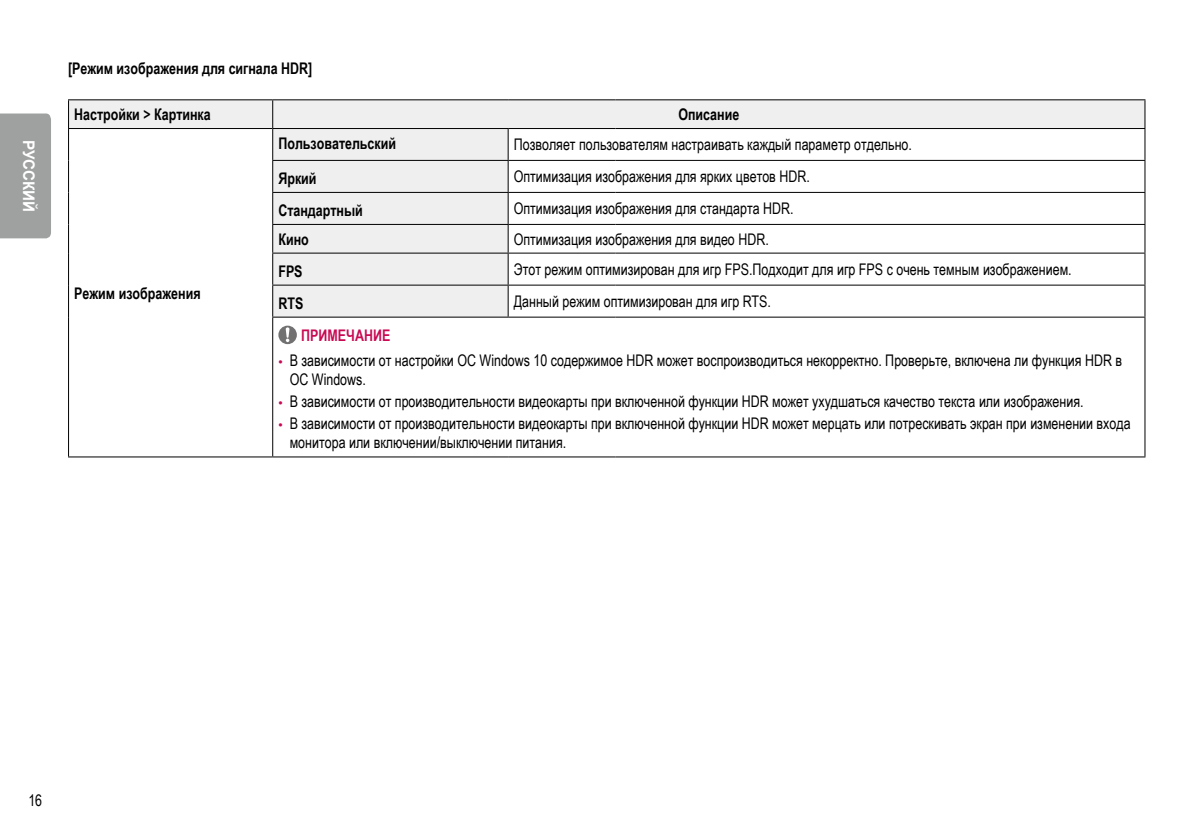
<style>
.page{position:relative;width:1191px;height:840px;background:#fff}
.page>*{position:absolute;margin:0;border:0;box-sizing:border-box;transform-origin:0 0}
.t1{font:16px/19.2px "Arial Narrow";color:#000;scale:.95 1}
.t2{font:700 16px "Arial Narrow";color:#000;scale:.95 1}
.t3{font:700 16px "Arial Narrow";color:#c90a53;scale:.95 1}
.t4{font:700 16px "Arial";color:#fff;scale:.95 1}
.s1{font-family:"LG Smart";color:#c90a53}
</style>
<div class="page">
<div style="left:0;top:113px;width:51px;height:125px;background:#9fa0a0"></div>
<div style="left:69px;top:100px;width:1075px;height:28px;background:#efefef"></div>
<svg style="left:69px;top:129px;width:1075px;height:327px"></svg>
<svg style="left:1144px;top:100px;width:1px;height:28px"></svg>
<hr style="left:273px;top:128px;width:235px;height:1px;background:#000">
<hr style="left:508px;top:128px;width:107px;height:1px;background:#000">
<hr style="left:615px;top:128px;width:530px;height:1px;background:#000">
<hr style="left:1144px;top:129px;width:1px;height:31px;background:#000">
<hr style="left:508px;top:160px;width:107px;height:1px;background:#000">
<hr style="left:615px;top:160px;width:530px;height:1px;background:#000">
<hr style="left:1144px;top:161px;width:1px;height:31px;background:#000">
<hr style="left:508px;top:192px;width:107px;height:1px;background:#000">
<hr style="left:615px;top:192px;width:530px;height:1px;background:#000">
<hr style="left:1144px;top:193px;width:1px;height:31px;background:#000">
<hr style="left:508px;top:224px;width:107px;height:1px;background:#000">
<hr style="left:615px;top:224px;width:530px;height:1px;background:#000">
<svg style="left:1144px;top:225px;width:1px;height:27px"></svg>
<hr style="left:508px;top:252px;width:107px;height:1px;background:#000">
<hr style="left:615px;top:252px;width:530px;height:1px;background:#000">
<hr style="left:1144px;top:253px;width:1px;height:31px;background:#000">
<hr style="left:508px;top:284px;width:107px;height:1px;background:#000">
<hr style="left:615px;top:284px;width:530px;height:1px;background:#000">
<hr style="left:1144px;top:285px;width:1px;height:31px;background:#000">
<hr style="left:1144px;top:317px;width:1px;height:139px;background:#000">
<hr style="left:508px;top:316px;width:107px;height:1px;background:#000">
<hr style="left:615px;top:316px;width:530px;height:1px;background:#000">
<hr style="left:273px;top:456px;width:235px;height:1px;background:#000">
<hr style="left:508px;top:456px;width:107px;height:1px;background:#000">
<hr style="left:615px;top:456px;width:530px;height:1px;background:#000">
<hr style="left:68px;top:99px;width:205px;height:1px;background:#000">
<svg style="left:68px;top:100px;width:1px;height:28px"></svg>
<hr style="left:273px;top:99px;width:235px;height:1px;background:#000">
<svg style="left:272px;top:100px;width:1px;height:28px"></svg>
<hr style="left:508px;top:99px;width:107px;height:1px;background:#000">
<hr style="left:615px;top:99px;width:530px;height:1px;background:#000">
<hr style="left:272px;top:129px;width:1px;height:31px;background:#000">
<hr style="left:507px;top:129px;width:1px;height:31px;background:#000">
<hr style="left:272px;top:160px;width:236px;height:1px;background:#000">
<hr style="left:272px;top:161px;width:1px;height:31px;background:#000">
<hr style="left:507px;top:161px;width:1px;height:31px;background:#000">
<hr style="left:272px;top:192px;width:236px;height:1px;background:#000">
<hr style="left:272px;top:193px;width:1px;height:31px;background:#000">
<hr style="left:507px;top:193px;width:1px;height:31px;background:#000">
<hr style="left:272px;top:224px;width:236px;height:1px;background:#000">
<svg style="left:272px;top:225px;width:1px;height:27px"></svg>
<svg style="left:507px;top:225px;width:1px;height:27px"></svg>
<hr style="left:272px;top:252px;width:236px;height:1px;background:#000">
<hr style="left:272px;top:253px;width:1px;height:31px;background:#000">
<hr style="left:507px;top:253px;width:1px;height:31px;background:#000">
<hr style="left:272px;top:284px;width:236px;height:1px;background:#000">
<hr style="left:272px;top:285px;width:1px;height:31px;background:#000">
<hr style="left:507px;top:285px;width:1px;height:31px;background:#000">
<hr style="left:272px;top:316px;width:236px;height:1px;background:#000">
<hr style="left:68px;top:129px;width:1px;height:31px;background:#000">
<hr style="left:68px;top:160px;width:1px;height:32px;background:#000">
<hr style="left:68px;top:192px;width:1px;height:32px;background:#000">
<svg style="left:68px;top:224px;width:1px;height:29px"></svg>
<hr style="left:68px;top:253px;width:1px;height:32px;background:#000">
<hr style="left:68px;top:285px;width:1px;height:32px;background:#000">
<hr style="left:68px;top:317px;width:1px;height:139px;background:#000">
<hr style="left:68px;top:128px;width:205px;height:1px;background:#000">
<hr style="left:272px;top:317px;width:1px;height:139px;background:#000">
<hr style="left:68px;top:456px;width:205px;height:1px;background:#000">
<svg style="left:278px;top:325px;width:19px;height:19px"></svg>
<p class="t4" style="left:40px;top:140px;width:78px;rotate:90deg">РУССКИЙ</p>
<p class="t2" style="left:68px;top:56px;width:259px">[Режим изображения для сигнала HDR]</p>
<p class="t2" style="left:74px;top:102px;width:145px">Настройки &gt; Картинка</p>
<p class="t2" style="left:678px;top:102px;width:66px">Описание</p>
<p class="t2" style="left:74px;top:280px;width:135px">Режим изображения</p>
<p class="t2" style="left:278px;top:131px;width:125px">Пользовательский</p>
<p class="t1" style="left:514px;top:134px;width:420px">Позволяет пользователям настраивать каждый параметр отдельно.</p>
<p class="t2" style="left:278px;top:166px;width:42px">Яркий</p>
<p class="t1" style="left:514px;top:166px;width:313px">Оптимизация изображения для ярких цветов HDR.</p>
<p class="t2" style="left:278px;top:198px;width:90px">Стандартный</p>
<p class="t1" style="left:514px;top:198px;width:296px">Оптимизация изображения для стандарта HDR.</p>
<p class="t2" style="left:278px;top:227px;width:34px">Кино</p>
<p class="t1" style="left:514px;top:228px;width:270px">Оптимизация изображения для видео HDR.</p>
<p class="t2" style="left:278px;top:259px;width:27px">FPS</p>
<p class="t1" style="left:514px;top:259px;width:589px">Этот режим оптимизирован для игр FPS.Подходит для игр FPS с очень темным изображением.</p>
<p class="t2" style="left:278px;top:291px;width:28px">RTS</p>
<p class="t1" style="left:514px;top:291px;width:272px">Данный режим оптимизирован для игр RTS.</p>
<p class="t3" style="left:301px;top:323px;width:95px">ПРИМЕЧАНИЕ</p>
<p class="t1" style="left:290px;top:350px;width:877px;text-indent:-11px"><span class="s1">•</span> В зависимости от настройки ОС Windows 10 содержимое HDR может воспроизводиться некорректно. Проверьте, включена ли функция HDR в<br>ОС Windows.</p>
<p class="t1" style="left:278px;top:391px;width:849px"><span class="s1">•</span> В зависимости от производительности видеокарты при включенной функции HDR может ухудшаться качество текста или изображения.</p>
<p class="t1" style="left:290px;top:413px;width:886px;text-indent:-11px"><span class="s1">•</span> В зависимости от производительности видеокарты при включенной функции HDR может мерцать или потрескивать экран при изменении входа монитора или включении/выключении питания.</p>
<p class="t1" style="left:28px;top:790px;width:16px">16</p>
</div>
